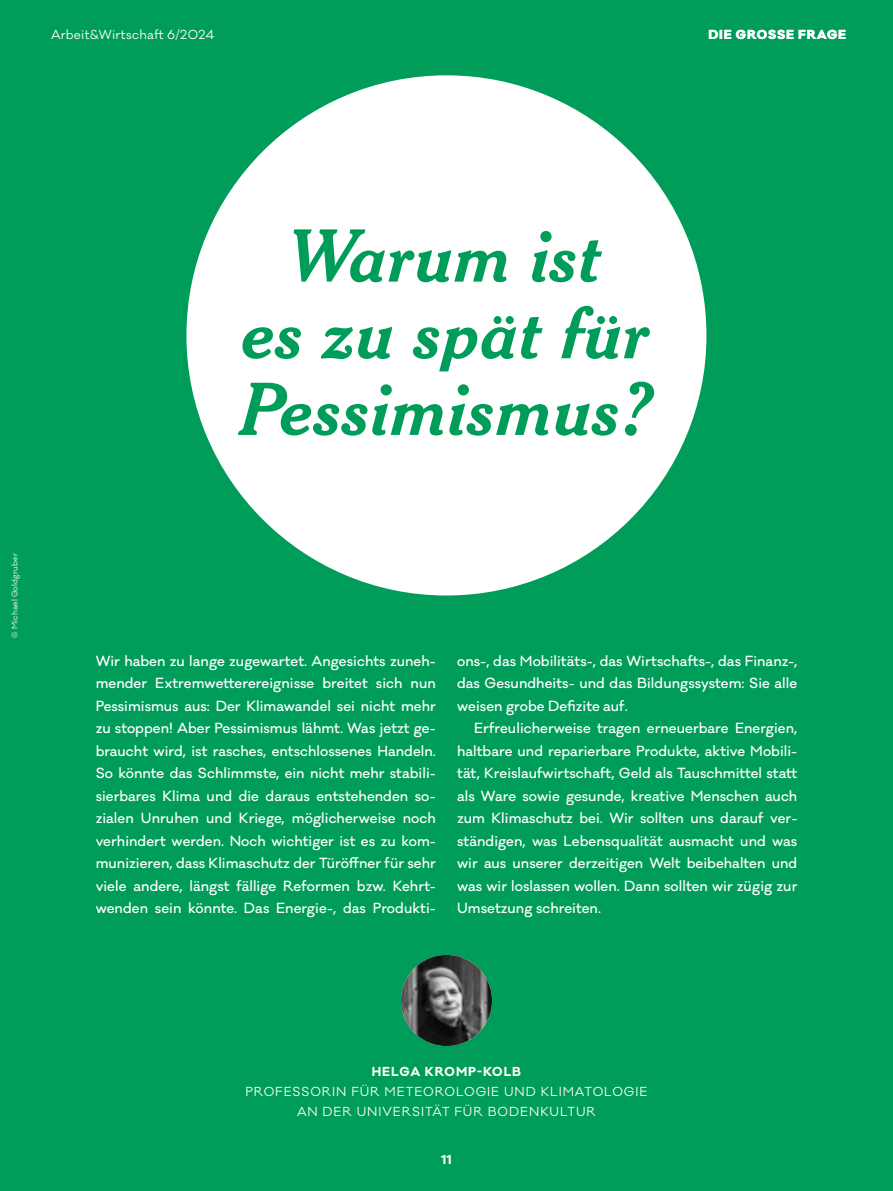
<style>
.page{position:relative;width:893px;height:1191px;background:#009d5a}
.page>*{position:absolute;margin:0;border:0;box-sizing:border-box;transform-origin:0 0}
.t1{font:71.1px/76.7px "Cheltenham BT Bold Italic Headline";letter-spacing:-.005em;color:#009d5a;text-align:center}
.t2{font:500 13.5px/22.5px "Galano Classic";letter-spacing:.005em;color:#fff;text-align:justify}
.t3{font:12px/20.2px "Galano Classic";letter-spacing:.08em;color:#fff;text-align:center}
.t4{font:12px "Galano Classic";letter-spacing:.02em;color:#fff}
.t5{font:700 12px "Galano Classic";letter-spacing:.08em;color:#fff}
.t6{font:800 12px "Galano Classic";letter-spacing:.07em;color:#fff}
.t7{font:7.5px "Galano Classic";letter-spacing:.02em;color:#fff}
</style>
<div class="page">
<div style="left:186px;top:75px;width:520px;height:520px;background:#fff;border-radius:50%"></div>
<img style="left:401px;top:955px;width:91px;height:91px;border-radius:46px">
<p class="t4" style="left:51px;top:27px;width:165px">Arbeit&amp;Wirtschaft 6/2024</p>
<p class="t6" style="left:708px;top:27px;width:139px">DIE GROSSE FRAGE</p>
<p class="t7" style="left:10px;top:637px;width:86px;rotate:-90deg">© Michael Goldgruber</p>
<h1 class="t1" style="left:242px;top:217px;width:412px">Warum ist<br>es zu spät für<br>Pessimismus?</h1>
<p class="t2" style="left:96px;top:649px;width:342px">Wir haben zu lange zugewartet. Angesichts zuneh&shy;mender Extremwetterereignisse breitet sich nun Pessimismus aus: Der Klimawandel sei nicht mehr zu stoppen! Aber Pessimismus lähmt. Was jetzt ge&shy;braucht wird, ist rasches, entschlossenes Handeln.<br>So könnte das Schlimmste, ein nicht mehr stabili&shy;sierbares Klima und die daraus entstehenden so&shy;zialen Unruhen und Kriege, möglicherweise noch verhindert werden. Noch wichtiger ist es zu kom&shy;munizieren, dass Klimaschutz der Türöffner für sehr viele andere, längst fällige Reformen bzw. Kehrt&shy;wenden sein könnte. Das Energie-, das Produkti-</p>
<p class="t2" style="left:457px;top:649px;width:342px">ons-, das Mobilitäts-, das Wirtschafts-, das Finanz-, das Gesundheits- und das Bildungssystem: Sie alle weisen grobe Defizite auf.</p>
<p class="t2" style="left:457px;top:717px;width:342px;text-indent:17px">Erfreulicherweise tragen erneuerbare Energien, haltbare und reparierbare Produkte, aktive Mobili&shy;tät, Kreislaufwirtschaft, Geld als Tauschmittel statt als Ware sowie gesunde, kreative Menschen auch zum Klimaschutz bei. Wir sollten uns darauf ver&shy;ständigen, was Lebensqualität ausmacht und was wir aus unserer derzeitigen Welt beibehalten und was wir loslassen wollen. Dann sollten wir zügig zur Umsetzung schreiten.</p>
<p class="t5" style="left:372px;top:1063px;width:151px">HELGA KROMP-KOLB</p>
<p class="t3" style="left:246px;top:1081px;width:403px">PROFESSORIN FÜR METEOROLOGIE UND KLIMATOLOGIE<br>AN DER UNIVERSITÄT FÜR BODENKULTUR</p>
<p class="t5" style="left:441px;top:1151px;width:12px">11</p>
</div>
